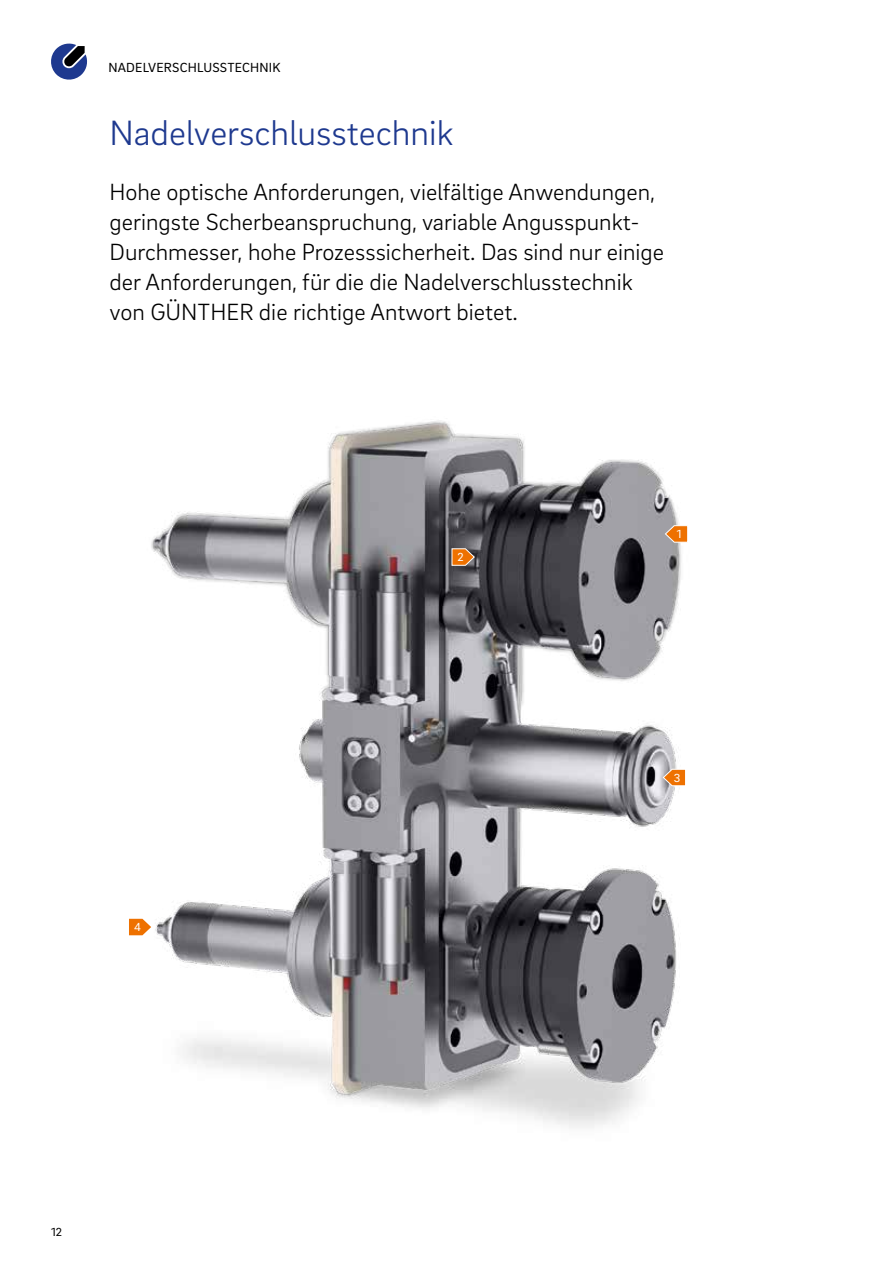
<style>
.page{position:relative;width:893px;height:1263px;background:#fff}
.page>*{position:absolute;margin:0;border:0;box-sizing:border-box;transform-origin:0 0}
.t1{font:300 36px "Brix Sans";color:#1e398f}
.t2{font:300 24px/30px "Brix Sans";color:#000}
.t3{font:13.5px "Brix Sans";letter-spacing:.015em;color:#000}
.t4{font:12px "Brix Sans";color:#fff}
.t5{font:12px "Brix Sans";color:#000}
</style>
<div class="page">
<svg style="left:51px;top:43px;width:36px;height:37px"></svg>
<img style="left:129px;top:420px;width:552px;height:708px">
<svg style="left:452px;top:548px;width:23px;height:18px"></svg>
<svg style="left:129px;top:919px;width:22px;height:16px"></svg>
<svg style="left:665px;top:525px;width:23px;height:18px"></svg>
<svg style="left:663px;top:769px;width:23px;height:17px"></svg>
<p class="t3" style="left:109px;top:59px;width:174px">NADELVERSCHLUSSTECHNIK</p>
<h1 class="t1" style="left:109px;top:110px;width:345px">Nadelverschlusstechnik</h1>
<p class="t2" style="left:109px;top:176px;width:556px">Hohe optische Anforderungen, vielfältige Anwendungen, geringste Scherbeanspruchung, variable Angusspunkt-Durchmesser, hohe Prozesssicherheit. Das sind nur einige der Anforderungen, für die die Nadelverschlusstechnik von GÜNTHER die richtige Antwort bietet.</p>
<p class="t4" style="left:457px;top:550px;width:8px">2</p>
<p class="t4" style="left:677px;top:526px;width:6px">1</p>
<p class="t4" style="left:134px;top:920px;width:8px">4</p>
<p class="t4" style="left:674px;top:770px;width:8px">3</p>
<p class="t5" style="left:51px;top:1225px;width:12px">12</p>
</div>
